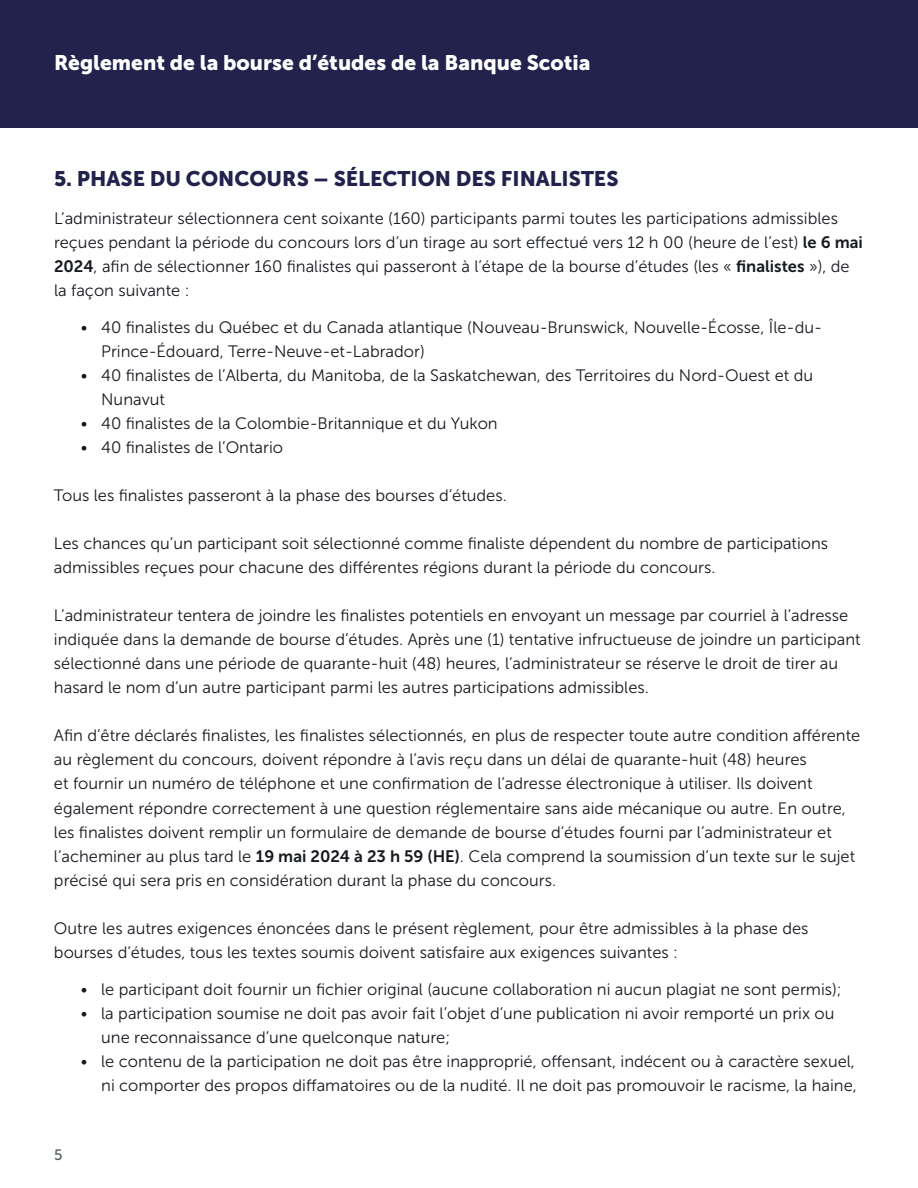
<style>
.page{position:relative;width:918px;height:1188px;background:#fff}
.page>*{position:absolute;margin:0;border:0;box-sizing:border-box;transform-origin:0 0}
.t1{font:21px "Museo Sans 900";color:#fff}
.t2{font:21px "Museo Sans 900";color:#22224c}
.t3{font:16.5px/24px "Museo Sans 300";color:#161920}
.t4{font:15px "Museo Sans 500";color:#50595e}
.s1{font-family:"Museo Sans 700"}
</style>
<div class="page">
<div style="left:0;top:0;width:918px;height:127px;background:#22224c"></div>
<p class="t1" style="left:54px;top:50px;width:538px">Règlement de la bourse d’études de la Banque Scotia</p>
<p class="t2" style="left:54px;top:167px;width:566px">5. PHASE DU CONCOURS – SÉLECTION DES FINALISTES</p>
<p class="t3" style="left:54px;top:206px;width:811px">L’administrateur sélectionnera cent soixante (160) participants parmi toutes les participations admissibles reçues pendant la période du concours lors d’un tirage au sort effectué vers 12 h 00 (heure de l’est) <span class="s1">le 6 mai 2024</span>, afin de sélectionner 160 finalistes qui passeront à l’étape de la bourse d’études (les « <span class="s1">finalistes</span> »), de la façon suivante :</p>
<p class="t3" style="left:101px;top:316px;width:722px;text-indent:-20px">• 40 finalistes du Québec et du Canada atlantique (Nouveau-Brunswick, Nouvelle-Écosse, Île-du-<br>Prince-Édouard, Terre-Neuve-et-Labrador)</p>
<p class="t3" style="left:101px;top:364px;width:714px;text-indent:-20px">• 40 finalistes de l’Alberta, du Manitoba, de la Saskatchewan, des Territoires du Nord-Ouest et du<br>Nunavut</p>
<p class="t3" style="left:81px;top:412px;width:418px">• 40 finalistes de la Colombie-Britannique et du Yukon</p>
<p class="t3" style="left:81px;top:436px;width:204px">• 40 finalistes de l’Ontario</p>
<p class="t3" style="left:54px;top:484px;width:454px">Tous les finalistes passeront à la phase des bourses d’études.</p>
<p class="t3" style="left:54px;top:532px;width:776px">Les chances qu’un participant soit sélectionné comme finaliste dépendent du nombre de participations admissibles reçues pour chacune des différentes régions durant la période du concours.</p>
<p class="t3" style="left:54px;top:604px;width:808px">L’administrateur tentera de joindre les finalistes potentiels en envoyant un message par courriel à l’adresse indiquée dans la demande de bourse d’études. Après une (1) tentative infructueuse de joindre un participant sélectionné dans une période de quarante-huit (48) heures, l’administrateur se réserve le droit de tirer au hasard le nom d’un autre participant parmi les autres participations admissibles.</p>
<p class="t3" style="left:54px;top:724px;width:808px">Afin d’être déclarés finalistes, les finalistes sélectionnés, en plus de respecter toute autre condition afférente au règlement du concours, doivent répondre à l’avis reçu dans un délai de quarante-huit (48) heures<br>et fournir un numéro de téléphone et une confirmation de l’adresse électronique à utiliser. Ils doivent également répondre correctement à une question réglementaire sans aide mécanique ou autre. En outre, les finalistes doivent remplir un formulaire de demande de bourse d’études fourni par l’administrateur et l’acheminer au plus tard le <span class="s1">19 mai 2024 à 23 h 59 (HE)</span>. Cela comprend la soumission d’un texte sur le sujet précisé qui sera pris en considération durant la phase du concours.</p>
<p class="t3" style="left:54px;top:916px;width:756px">Outre les autres exigences énoncées dans le présent règlement, pour être admissibles à la phase des bourses d’études, tous les textes soumis doivent satisfaire aux exigences suivantes :</p>
<p class="t3" style="left:81px;top:977px;width:762px">• le participant doit fournir un fichier original (aucune collaboration ni aucun plagiat ne sont permis);</p>
<p class="t3" style="left:101px;top:1001px;width:735px;text-indent:-20px">• la participation soumise ne doit pas avoir fait l’objet d’une publication ni avoir remporté un prix ou une reconnaissance d’une quelconque nature;</p>
<p class="t3" style="left:81px;top:1050px;width:777px;text-align:right">• le contenu de la participation ne doit pas être inapproprié, offensant, indécent ou à caractère sexuel, ni comporter des propos diffamatoires ou de la nudité. Il ne doit pas promouvoir le racisme, la haine,</p>
<p class="t4" style="left:54px;top:1147px;width:10px">5</p>
</div>
